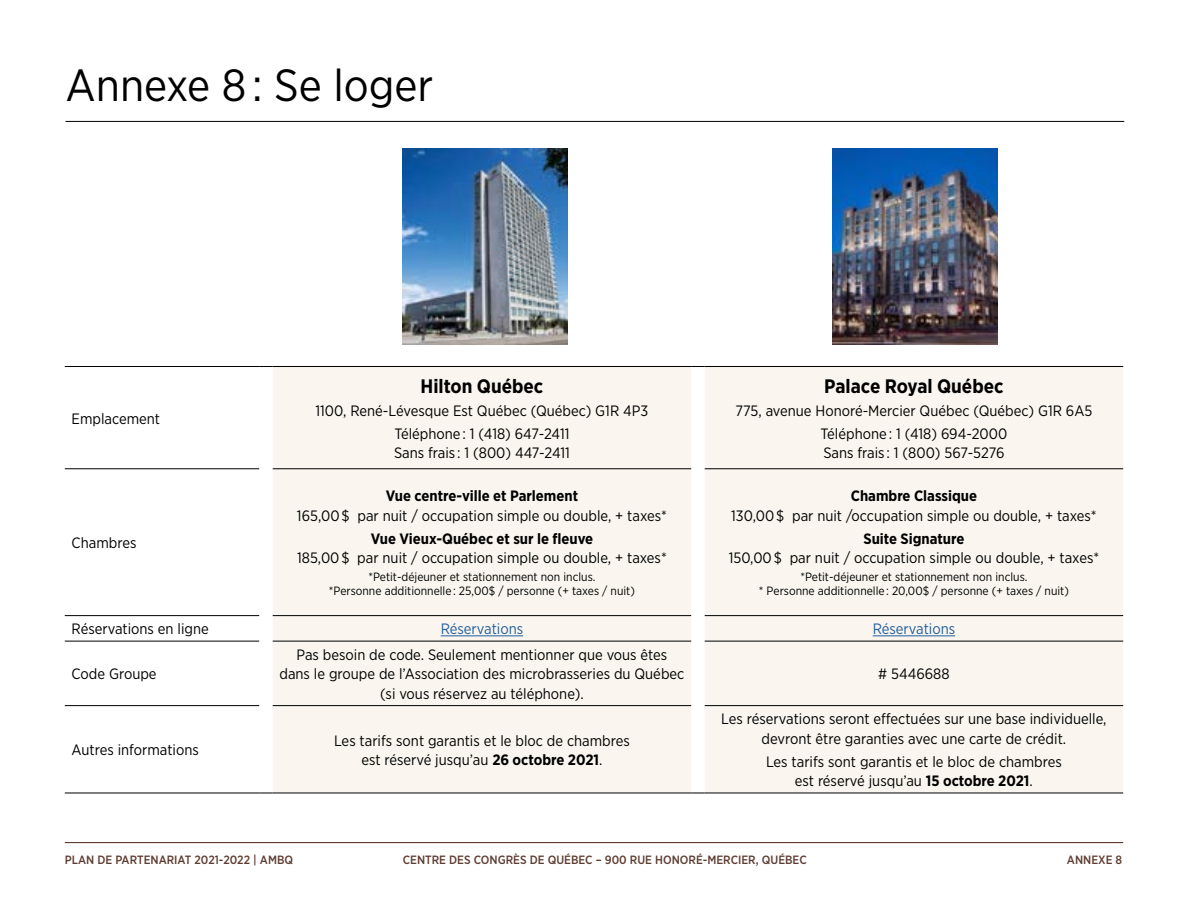
<style>
.page{position:relative;width:1188px;height:918px;background:#fff}
.page>*{position:absolute;margin:0;border:0;box-sizing:border-box;transform-origin:0 0}
.t1{font:45px "Gotham Narrow";color:#000}
.t2{font:700 19.5px "Gotham Narrow";color:#000}
.t3{font:15px/19.5px "Gotham Narrow";color:#000;text-align:center}
.t4{font:700 15px "Gotham Narrow";color:#000}
.t5{font:15px "Gotham Narrow";color:#215e9e}
.t6{font:12px/14.4px "Gotham Narrow";color:#000;text-align:center}
.t7{font:500 12px "Gotham Narrow";color:#5e3c31}
.s1{font-weight:700}
</style>
<div class="page">
<hr style="left:65px;top:842px;width:1058px;height:1px;background:#5e3c31">
<hr style="left:66px;top:121px;width:1058px;height:1px;background:#000">
<img style="left:403px;top:148px;width:164px;height:196px">
<img style="left:833px;top:148px;width:164px;height:196px">
<div style="left:273px;top:367px;width:850px;height:426px;background:#faf6ef"></div>
<hr style="left:65px;top:468px;width:194px;height:1px;background:#000">
<hr style="left:65px;top:615px;width:194px;height:1px;background:#000">
<hr style="left:65px;top:641px;width:194px;height:1px;background:#000">
<hr style="left:65px;top:705px;width:194px;height:1px;background:#000">
<hr style="left:273px;top:468px;width:418px;height:1px;background:#000">
<hr style="left:273px;top:615px;width:418px;height:1px;background:#000">
<hr style="left:705px;top:615px;width:418px;height:1px;background:#000">
<hr style="left:273px;top:641px;width:418px;height:1px;background:#000">
<hr style="left:705px;top:641px;width:418px;height:1px;background:#000">
<hr style="left:273px;top:705px;width:418px;height:1px;background:#000">
<hr style="left:705px;top:705px;width:418px;height:1px;background:#000">
<hr style="left:705px;top:468px;width:418px;height:1px;background:#000">
<hr style="left:65px;top:793px;width:194px;height:1px;background:#000">
<svg style="left:259px;top:793px;width:14px;height:1px"></svg>
<hr style="left:273px;top:793px;width:418px;height:1px;background:#000">
<svg style="left:691px;top:793px;width:14px;height:1px"></svg>
<hr style="left:705px;top:793px;width:418px;height:1px;background:#000">
<hr style="left:65px;top:366px;width:194px;height:1px;background:#000">
<svg style="left:259px;top:366px;width:14px;height:1px"></svg>
<hr style="left:273px;top:366px;width:418px;height:1px;background:#000">
<svg style="left:691px;top:366px;width:14px;height:1px"></svg>
<hr style="left:705px;top:366px;width:418px;height:1px;background:#000">
<hr style="left:441px;top:635px;width:82px;height:1px;background:#215e9e">
<hr style="left:873px;top:635px;width:82px;height:1px;background:#215e9e">
<h1 class="t1" style="left:66px;top:57px;width:369px">Annexe 8 : Se loger</h1>
<p class="t3" style="left:72px;top:408px;width:90px">Emplacement</p>
<p class="t3" style="left:72px;top:533px;width:66px">Chambres</p>
<h2 class="t2" style="left:421px;top:373px;width:124px">Hilton Québec</h2>
<p class="t3" style="left:316px;top:399px;width:334px;line-height:22.8px">1100, René-Lévesque Est Québec (Québec) G1R 4P3<br>Téléphone : 1 (418) 647-2411</p>
<p class="t3" style="left:394px;top:443px;width:177px">Sans frais : 1 (800) 447-2411</p>
<p class="t4" style="left:386px;top:486px;width:194px">Vue centre-ville et Parlement</p>
<p class="t3" style="left:297px;top:505px;width:371px">165,00 $ par nuit / occupation simple ou double, + taxes*</p>
<p class="t4" style="left:371px;top:529px;width:224px">Vue Vieux-Québec et sur le fleuve</p>
<p class="t3" style="left:297px;top:548px;width:371px">185,00 $ par nuit / occupation simple ou double, + taxes*</p>
<p class="t6" style="left:329px;top:569px;width:308px">*Petit-déjeuner et stationnement non inclus.<br>*Personne additionnelle : 25,00$ / personne (+ taxes / nuit)</p>
<h2 class="t2" style="left:824px;top:373px;width:181px">Palace Royal Québec</h2>
<p class="t3" style="left:735px;top:399px;width:358px;line-height:22.8px">775, avenue Honoré-Mercier Québec (Québec) G1R 6A5<br>Téléphone : 1 (418) 694-2000</p>
<p class="t3" style="left:823px;top:443px;width:183px">Sans frais : 1 (800) 567-5276</p>
<p class="t4" style="left:851px;top:486px;width:128px">Chambre Classique</p>
<p class="t3" style="left:731px;top:505px;width:367px">130,00 $ par nuit /occupation simple ou double, + taxes*</p>
<p class="t4" style="left:863px;top:529px;width:102px">Suite Signature</p>
<p class="t3" style="left:729px;top:548px;width:372px">150,00 $ par nuit / occupation simple ou double, + taxes*</p>
<p class="t6" style="left:759px;top:569px;width:312px">*Petit-déjeuner et stationnement non inclus.<br>* Personne additionnelle : 20,00$ / personne (+ taxes / nuit)</p>
<p class="t3" style="left:72px;top:619px;width:139px">Réservations en ligne</p>
<p class="t5" style="left:441px;top:620px;width:84px">Réservations</p>
<p class="t5" style="left:873px;top:620px;width:84px">Réservations</p>
<p class="t3" style="left:72px;top:664px;width:87px">Code Groupe</p>
<p class="t3" style="left:279px;top:645px;width:406px">Pas besoin de code. Seulement mentionner que vous êtes dans le groupe de l’Association des microbrasseries du Québec (si vous réservez au téléphone).</p>
<p class="t3" style="left:878px;top:664px;width:73px"># 5446688</p>
<p class="t3" style="left:72px;top:740px;width:129px">Autres informations</p>
<p class="t3" style="left:334px;top:730px;width:297px">Les tarifs sont garantis et le bloc de chambres est réservé jusqu’au <span class="s1">26 octobre 2021</span>.</p>
<p class="t3" style="left:721px;top:709px;width:387px">Les réservations seront effectuées sur une base individuelle, devront être garanties avec une carte de crédit.</p>
<p class="t3" style="left:766px;top:751px;width:297px">Les tarifs sont garantis et le bloc de chambres est réservé jusqu’au <span class="s1">15 octobre 2021</span>.</p>
<p class="t7" style="left:65px;top:852px;width:230px">PLAN DE PARTENARIAT 2021-2022 | AMBQ</p>
<p class="t7" style="left:403px;top:852px;width:405px">CENTRE DES CONGRÈS DE QUÉBEC – 900 RUE HONORÉ-MERCIER, QUÉBEC</p>
<p class="t7" style="left:1067px;top:852px;width:57px">ANNEXE 8</p>
</div>
